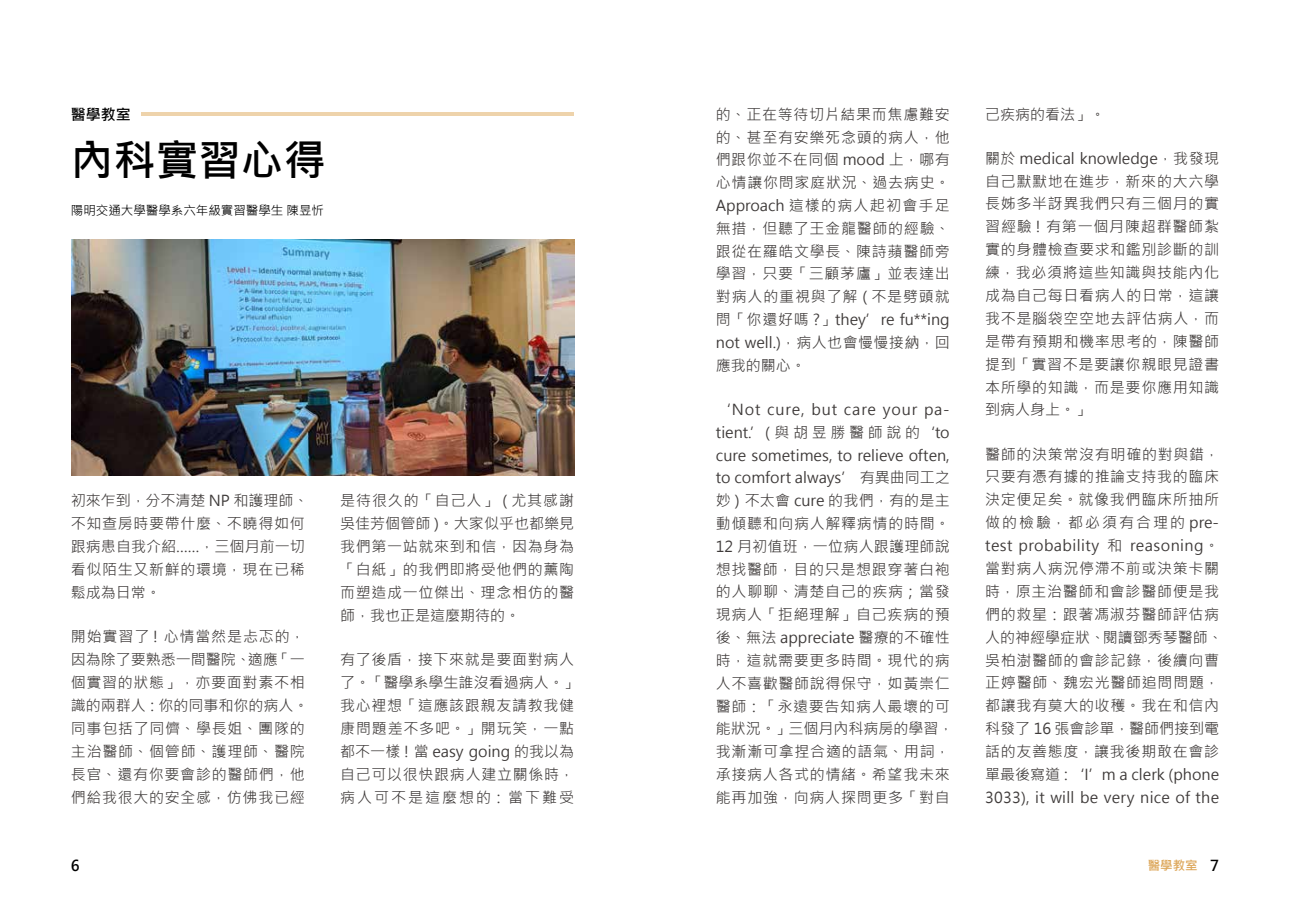
<style>
.page{position:relative;width:1290px;height:911px;background:#fff}
.page>*{position:absolute;margin:0;border:0;box-sizing:border-box;transform-origin:0 0}
.t1{font:700 42.5px "Microsoft Jheng Hei";color:#000}
.t2{font:15px/22.9px "Microsoft Jheng Hei";letter-spacing:.045em;color:#3e3a39}
.t3{font:15px/23px "Microsoft Jheng Hei";letter-spacing:.005em;color:#3e3a39}
.t4{font:700 15px "Microsoft Jheng Hei";color:#000}
.t5{font:12.5px "Microsoft Jheng Hei";color:#000}
.t6{font:700 12.5px "Microsoft Jheng Hei";color:#dca557}
.s1{font-size:15px;color:#000}
</style>
<div class="page">
<hr style="left:142px;top:112px;width:432px;height:4px;background:#eed3ab">
<img style="left:71px;top:240px;width:503px;height:235px">
<p class="t4" style="left:71px;top:105px;width:61px">醫學教室</p>
<h1 class="t1" style="left:71px;top:133px;width:256px">內科實習心得</h1>
<p class="t5" style="left:71px;top:202px;width:255px">陽明交通大學醫學系六年級實習醫學生陳昱忻</p>
<p class="t3" style="left:71px;top:489px;width:239px">初來乍到，分不清楚 NP 和護理師、不知查房時要帶什麼、不曉得如何跟病患自我介紹……，三個月前一切看似陌生又新鮮的環境，現在已稀鬆成為日常。</p>
<p class="t2" style="left:71px;top:625px;width:239px">開始實習了 ! 心情當然是忐忑的，因為除了要熟悉一間醫院、適應「一個實習的狀態」，亦要面對素不相識的兩群人：你的同事和你的病人。同事包括了同儕、學長姐、團隊的主治醫師、個管師、護理師、醫院長官、還有你要會診的醫師們，他們給我很大的安全感，仿佛我已經</p>
<p class="t2" style="left:340px;top:489px;width:235px;text-align:justify">是待很久的「自己人」 ( 尤其感謝吳佳芳個管師 )。大家似乎也都樂見我們第一站就來到和信，因為身為「白紙」的我們即將受他們的薰陶而塑造成一位傑出、理念相仿的醫師，我也正是這麼期待的。</p>
<p class="t2" style="left:340px;top:648px;width:239px">有了後盾，接下來就是要面對病人了。「醫學系學生誰沒看過病人。」我心裡想「這應該跟親友請教我健康問題差不多吧。」開玩笑，一點都不一樣 ! 當 easy going 的我以為自己可以很快跟病人建立關係時，病人可不是這麼想的：當下難受</p>
<p class="t2" style="left:716px;top:103px;width:235px;text-align:justify">的、正在等待切片結果而焦慮難安的、甚至有安樂死念頭的病人，他們跟你並不在同個 mood 上，哪有心情讓你問家庭狀況、過去病史。Approach 這樣的病人起初會手足無措，但聽了王金龍醫師的經驗、跟從在羅皓文學長、陳詩蘋醫師旁學習，只要「三顧茅廬」並表達出對病人的重視與了解 ( 不是劈頭就問「你還好嗎 ?」they’re fu**ing not well.)，病人也會慢慢接納，回應我的關心。</p>
<p class="t2" style="left:716px;top:398px;width:239px">‘Not cure, but care your pa&shy;tient.’( 與胡昱勝醫師說的‘to cure sometimes, to relieve often, to comfort always’ 有異曲同工之妙 ) 不太會 cure 的我們，有的是主動傾聽和向病人解釋病情的時間。<br>12 月初值班，一位病人跟護理師說想找醫師，目的只是想跟穿著白袍的人聊聊、清楚自己的疾病；當發現病人「拒絕理解」自己疾病的預後、無法 appreciate 醫療的不確性時，這就需要更多時間。現代的病人不喜歡醫師說得保守，如黃崇仁醫師：「永遠要告知病人最壞的可能狀況。」三個月內科病房的學習，我漸漸可拿捏合適的語氣、用詞，承接病人各式的情緒。希望我未來能再加強，向病人探問更多「對自</p>
<p class="t2" style="left:985px;top:103px;width:121px">己疾病的看法」。</p>
<p class="t2" style="left:985px;top:147px;width:235px;text-align:justify">關於 medical knowledge，我發現自己默默地在進步，新來的大六學長姊多半訝異我們只有三個月的實習經驗 ! 有第一個月陳超群醫師紮實的身體檢查要求和鑑別診斷的訓練，我必須將這些知識與技能內化成為自己每日看病人的日常，這讓我不是腦袋空空地去評估病人，而是帶有預期和機率思考的，陳醫師提到「實習不是要讓你親眼見證書本所學的知識，而是要你應用知識到病人身上。」</p>
<p class="t2" style="left:985px;top:442px;width:239px">醫師的決策常沒有明確的對與錯，只要有憑有據的推論支持我的臨床決定便足矣。就像我們臨床所抽所做的檢驗，都必須有合理的 pre&shy;test probability 和 reasoning。當對病人病況停滯不前或決策卡關時，原主治醫師和會診醫師便是我們的救星：跟著馮淑芬醫師評估病人的神經學症狀、閱讀鄧秀琴醫師、吳柏澍醫師的會診記錄，後續向曹正婷醫師、魏宏光醫師追問問題，都讓我有莫大的收穫。我在和信內科發了 16 張會診單，醫師們接到電話的友善態度，讓我後期敢在會診單最後寫道：‘I’m a clerk (phone<br>3033), it will be very nice of the</p>
<p class="t4" style="left:71px;top:856px;width:10px">6</p>
<p class="t6" style="left:1147px;top:857px;width:73px">醫學教室 <span class="s1">7</span></p>
</div>
